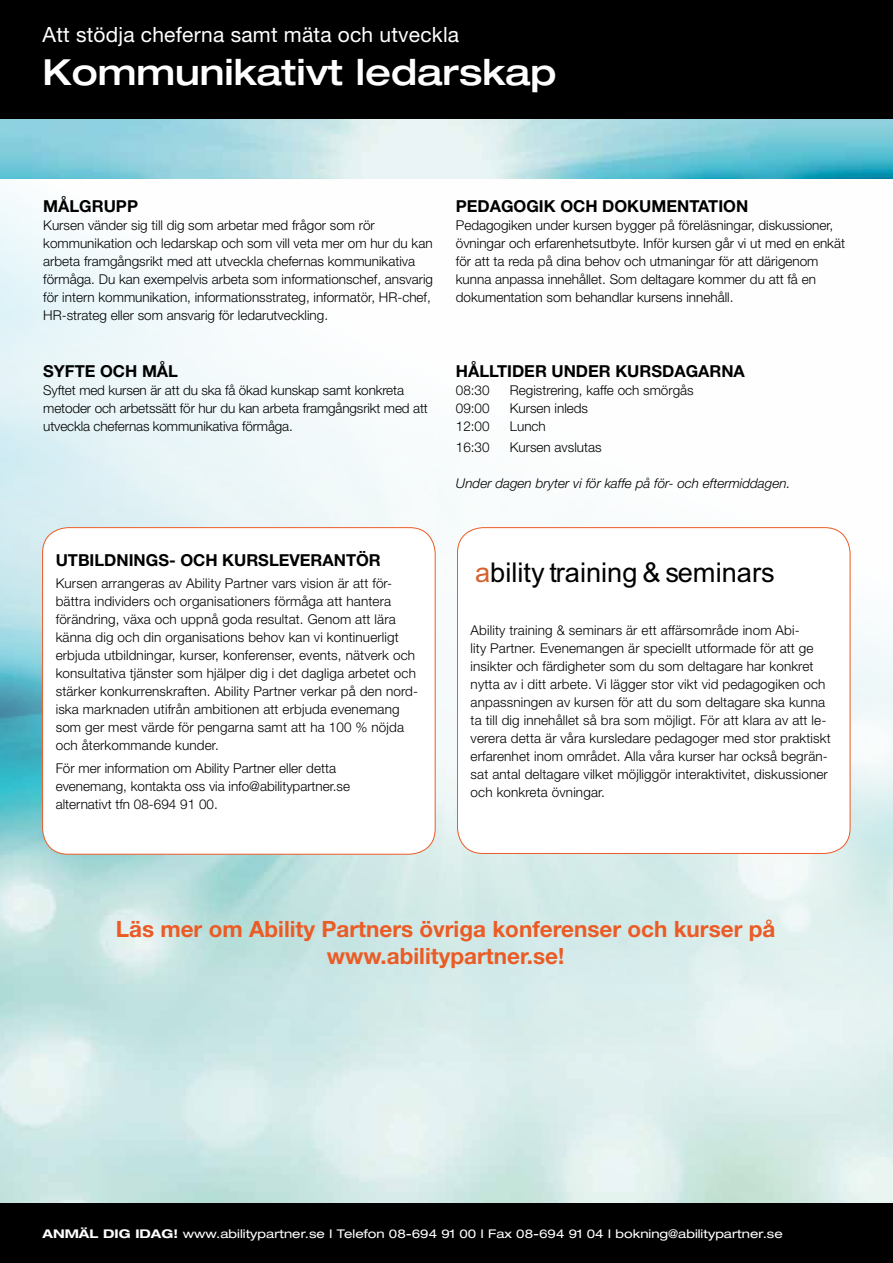
<style>
.page{position:relative;width:893px;height:1263px;background:#fff}
.page>*{position:absolute;margin:0;border:0;box-sizing:border-box;transform-origin:0 0}
.t1{font:500 expanded 36px "Helvetica Neue";color:#fff}
.t2{font:27.3px "Arial";color:#000}
.t3{font:700 22.5px/27px "Helvetica Neue";color:#eb5b25;text-align:center}
.t4{font:21px "Helvetica Neue";letter-spacing:.01em;color:#fff}
.t5{font:700 16.5px "Helvetica Neue";color:#000}
.t6{font:300 13.5px/18px "Helvetica Neue";letter-spacing:.01em;color:#000}
.t7{font:300 13.5px/18px "Helvetica Neue";letter-spacing:-.01em;color:#000}
.t8{font:italic 300 13.5px "Helvetica Neue";color:#000}
.t9{font:expanded 12px "Helvetica Neue";color:#fff;scale:1.05 1}
.s1{color:#d4612e}
.s2{font-weight:700}
</style>
<div class="page">
<img style="left:0;top:188px;width:893px;height:1016px">
<img style="left:0;top:119px;width:893px;height:60px">
<div style="left:0;top:0;width:893px;height:119px;background:#000"></div>
<div style="left:0;top:1204px;width:893px;height:59px;background:#000"></div>
<div style="left:457px;top:528px;width:393px;height:325px;background:#fff;border-radius:26px"></div>
<div style="left:457px;top:527px;width:393px;height:327px;border:1px solid #eb5b25;border-radius:26px"></div>
<div style="left:43px;top:528px;width:392px;height:326px;background:#fff;border-radius:26px"></div>
<div style="left:42px;top:527px;width:394px;height:327px;border:1px solid #eb5b25;border-radius:26px"></div>
<h3 class="t4" style="left:43px;top:22px;width:418px">Att stödja cheferna samt mäta och utveckla</h3>
<h1 class="t1" style="left:43px;top:50px;width:515px">Kommunikativt ledarskap</h1>
<p class="t5" style="left:43px;top:196px;width:96px">MÅLGRUPP</p>
<p class="t6" style="left:43px;top:216px;width:391px">Kursen vänder sig till dig som arbetar med frågor som rör kommunikation och ledarskap och som vill veta mer om hur du kan arbeta framgångsrikt med att utveckla chefernas kommunikativa förmåga. Du kan exempelvis arbeta som informationschef, ansvarig för intern kommunikation, informationsstrateg, informatör, HR-chef, HR-strateg eller som ansvarig för ledarutveckling.</p>
<p class="t5" style="left:43px;top:361px;width:136px">SYFTE OCH MÅL</p>
<p class="t7" style="left:43px;top:381px;width:386px">Syftet med kursen är att du ska få ökad kunskap samt konkreta metoder och arbetssätt för hur du kan arbeta framgångsrikt med att utveckla chefernas kommunikativa förmåga.</p>
<p class="t5" style="left:456px;top:196px;width:294px">PEDAGOGIK OCH DOKUMENTATION</p>
<p class="t6" style="left:456px;top:216px;width:391px">Pedagogiken under kursen bygger på föreläsningar, diskussioner, övningar och erfarenhetsutbyte. Inför kursen går vi ut med en enkät för att ta reda på dina behov och utmaningar för att därigenom kunna anpassa innehållet. Som deltagare kommer du att få en dokumentation som behandlar kursens innehåll.</p>
<p class="t5" style="left:456px;top:361px;width:291px">HÅLLTIDER UNDER KURSDAGARNA</p>
<p class="t6" style="left:456px;top:381px;width:35px">08:30</p>
<p class="t6" style="left:510px;top:381px;width:185px">Registrering, kaffe och smörgås</p>
<p class="t6" style="left:456px;top:399px;width:35px">09:00</p>
<p class="t6" style="left:510px;top:399px;width:80px">Kursen inleds</p>
<p class="t6" style="left:456px;top:417px;width:35px">12:00</p>
<p class="t6" style="left:510px;top:417px;width:38px">Lunch</p>
<p class="t6" style="left:456px;top:438px;width:35px">16:30</p>
<p class="t6" style="left:510px;top:438px;width:93px">Kursen avslutas</p>
<p class="t8" style="left:456px;top:475px;width:336px">Under dagen bryter vi för kaffe på för- och eftermiddagen.</p>
<p class="t5" style="left:56px;top:550px;width:327px">UTBILDNINGS- OCH KURSLEVERANTÖR</p>
<p class="t6" style="left:56px;top:574px;width:364px">Kursen arrangeras av Ability Partner vars vision är att för&shy;bättra individers och organisationers förmåga att hantera förändring, växa och uppnå goda resultat. Genom att lära känna dig och din organisations behov kan vi kontinuerligt erbjuda utbildningar, kurser, konferenser, events, nätverk och konsultativa tjänster som hjälper dig i det dagliga arbetet och stärker konkurrenskraften. Ability Partner verkar på den nord&shy;iska marknaden utifrån ambitionen att erbjuda evenemang som ger mest värde för pengarna samt att ha 100 % nöjda och återkommande kunder.</p>
<p class="t6" style="left:56px;top:758px;width:296px">För mer information om Ability Partner eller detta evenemang, kontakta oss via info@abilitypartner.se alternativt tfn 08-694 91 00.</p>
<h2 class="t2" style="left:475px;top:557px;width:301px"><span class="s1">a</span>bility training &amp; seminars</h2>
<p class="t6" style="left:471px;top:621px;width:362px">Ability training &amp; seminars är ett affärsområde inom Abi-<br>lity Partner. Evenemangen är speciellt utformade för att ge insikter och färdigheter som du som deltagare har konkret nytta av i ditt arbete. Vi lägger stor vikt vid pedagogiken och anpassningen av kursen för att du som deltagare ska kunna ta till dig innehållet så bra som möjligt. För att klara av att le&shy;verera detta är våra kursledare pedagoger med stor praktiskt erfarenhet inom området. Alla våra kurser har också begrän&shy;sat antal deltagare vilket möjliggör interaktivitet, diskussioner och konkreta övningar.</p>
<h3 class="t3" style="left:116px;top:915px;width:661px">Läs mer om Ability Partners övriga konferenser och kurser på www.abilitypartner.se!</h3>
<p class="t9" style="left:43px;top:1226px;width:706px"><span class="s2">ANMÄL DIG IDAG!</span> www.abilitypartner.se I Telefon 08-694 91 00 I Fax 08-694 91 04 I bokning@abilitypartner.se</p>
</div>
